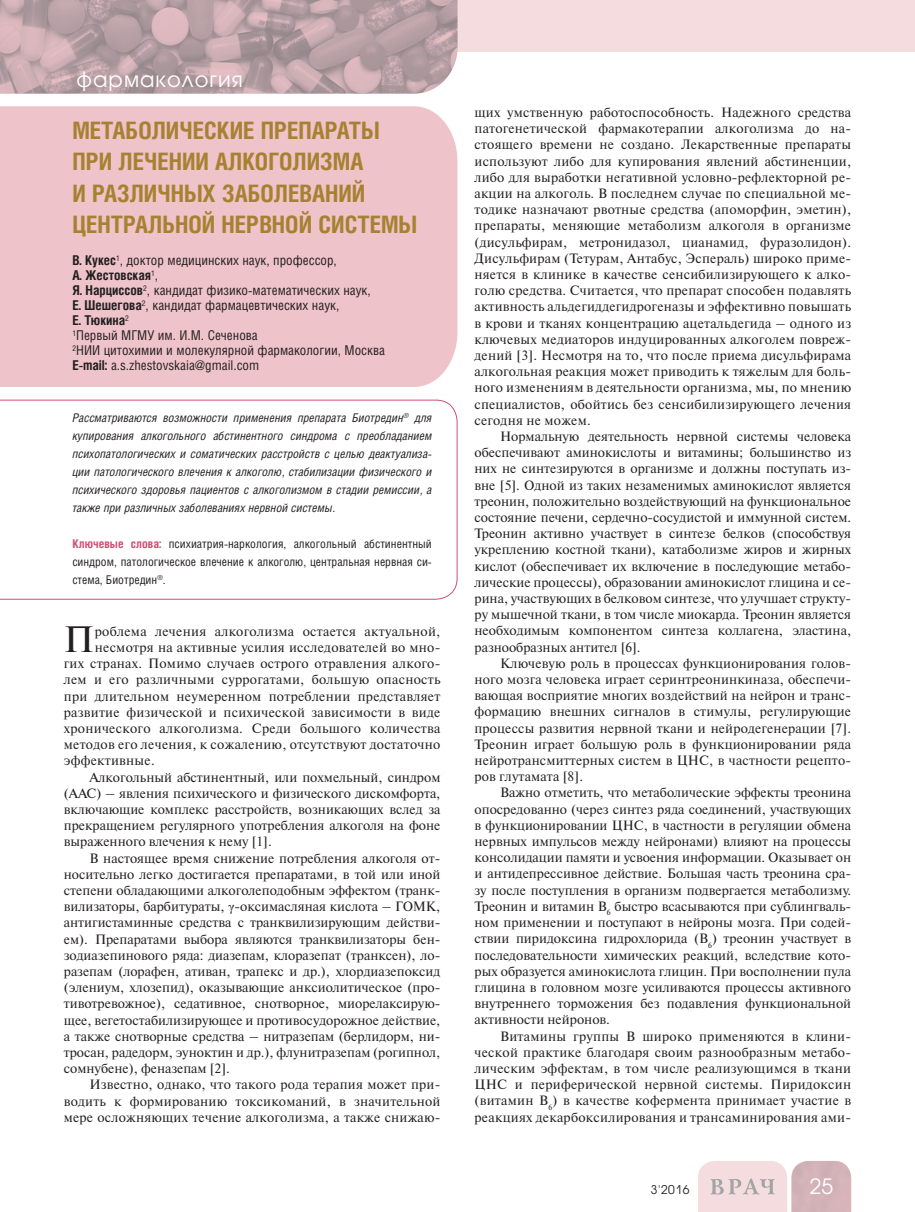
<style>
.page{position:relative;width:915px;height:1212px;background:#fff}
.page>*{position:absolute;margin:0;border:0;box-sizing:border-box;transform-origin:0 0}
.t1{font:36.6px "Newton C";color:#231f20}
.t2{font:700 24px/31.5px "Helios Cond";color:#a78131}
.t3{font:21px "Avant Garde Gothic C";letter-spacing:.05em;color:#fff}
.t4{font:13.5px/16.2px "Newton C";color:#231f20;text-align:justify}
.t5{font:13.5px "Newton C";letter-spacing:.02em;color:#231f20}
.t6{font:13.5px/15px "Helios Cond";color:#231f20}
.t7{font:italic 12px/18px "Helios Cond";color:#231f20;text-align:justify}
.t8{font:12px/18px "Helios Cond";color:#231f20;text-align:justify}
.t9{font:12px "Avant Garde Gothic C";color:#231f20}
.s1{font-weight:700}
.s2{font-weight:700;color:#d04e72}
.s3{font-family:"Times New Roman"}
</style>
<div class="page">
<div style="left:0;top:0;width:914px;height:51px;background:#f5dddf"></div>
<svg style="left:698px;top:1161px;width:152px;height:51px;background:#e4cccf"></svg>
<svg style="left:0;top:0;width:414px;height:94px;background:#bba2a7"></svg>
<img style="left:414px;top:0;width:43px;height:94px">
<div style="left:0;top:106px;width:457px;height:281px;background:#eec3c9"></div>
<svg style="left:0;top:399px;width:457px;height:201px"></svg>
<h3 class="t3" style="left:77px;top:70px;width:168px">фармакология</h3>
<h2 class="t2" style="left:72px;top:117px;width:346px">МЕТАБОЛИЧЕСКИЕ ПРЕПАРАТЫ<br>ПРИ ЛЕЧЕНИИ АЛКОГОЛИЗМА<br>И РАЗЛИЧНЫХ ЗАБОЛЕВАНИЙ<br>ЦЕНТРАЛЬНОЙ НЕРВНОЙ СИСТЕМЫ</h2>
<p class="t6" style="left:72px;top:254px;width:314px"><span class="s1">В. Кукес</span><sup>1</sup>, доктор медицинских наук, профессор,<br><span class="s1">А. Жестовская</span><sup>1</sup>,<br><span class="s1">Я. Нарциссов</span><sup>2</sup>, кандидат физико-математических наук,<br><span class="s1">Е. Шешегова</span><sup>2</sup>, кандидат фармацевтических наук,<br><span class="s1">Е. Тюкина</span><sup>2<br>1</sup>Первый МГМУ им. И.М. Сеченова<br><sup>2</sup>НИИ цитохимии и молекулярной фармакологии, Москва <span class="s1">E-mail:</span> a.s.zhestovskaia@gmail.com</p>
<p class="t7" style="left:72px;top:410px;width:361px">Рассматриваются возможности применения препарата Биотредин<sup>®</sup> для купирования алкогольного абстинентного синдрома с преобладанием психопатологических и соматических расстройств с целью деактуализа&shy;ции патологического влечения к алкоголю, стабилизации физического и психического здоровья пациентов с алкоголизмом в стадии ремиссии, а также при различных заболеваниях нервной системы.</p>
<p class="t8" style="left:72px;top:536px;width:361px"><span class="s2">Ключевые слова:</span> психиатрия-наркология, алкогольный абстинентный синдром, патологическое влечение к алкоголю, центральная нервная си&shy;стема, Биотредин<sup>®</sup>.</p>
<h1 class="t1" style="left:64px;top:626px;width:32px">П</h1>
<p class="t5" style="left:95px;top:626px;width:347px">роблема лечения алкоголизма остается актуальной,</p>
<p class="t5" style="left:95px;top:642px;width:347px">несмотря на активные усилия исследователей во мно-</p>
<p class="t5" style="left:64px;top:658px;width:378px">гих странах. Помимо случаев острого отравления алкого-</p>
<p class="t5" style="left:64px;top:675px;width:378px">лем и его различными суррогатами, большую опасность</p>
<p class="t5" style="left:64px;top:691px;width:378px">при длительном неумеренном потреблении представляет</p>
<p class="t5" style="left:64px;top:707px;width:378px">развитие физической и психической зависимости в виде</p>
<p class="t5" style="left:64px;top:723px;width:378px">хронического алкоголизма. Среди большого количества</p>
<p class="t5" style="left:64px;top:739px;width:378px">методов его лечения, к сожалению, отсутствуют достаточно</p>
<p class="t5" style="left:64px;top:756px;width:92px">эффективные.</p>
<p class="t4" style="left:89px;top:770px;width:352px">Алкогольный абстинентный, или похмельный, синдром</p>
<p class="t4" style="left:64px;top:786px;width:378px">(ААС) – явления психического и физического дискомфорта,</p>
<p class="t4" style="left:64px;top:803px;width:378px">включающие комплекс расстройств, возникающих вслед за</p>
<p class="t4" style="left:64px;top:819px;width:378px">прекращением регулярного употребления алкоголя на фоне</p>
<p class="t4" style="left:64px;top:835px;width:209px">выраженного влечения к нему [1].</p>
<p class="t4" style="left:89px;top:851px;width:352px">В настоящее время снижение потребления алкоголя от-</p>
<p class="t4" style="left:64px;top:867px;width:378px">носительно легко достигается препаратами, в той или иной</p>
<p class="t4" style="left:64px;top:884px;width:378px">степени обладающими алкоголеподобным эффектом (транк-</p>
<p class="t4" style="left:64px;top:900px;width:378px">вилизаторы, барбитураты, <span class="s3">γ</span>-оксимасляная кислота – ГОМК,</p>
<p class="t4" style="left:64px;top:916px;width:378px">антигистаминные средства с транквилизирующим действи-</p>
<p class="t4" style="left:64px;top:932px;width:378px">ем). Препаратами выбора являются транквилизаторы бен-</p>
<p class="t4" style="left:64px;top:948px;width:378px">зодиазепинового ряда: диазепам, клоразепат (транксен), ло-</p>
<p class="t4" style="left:64px;top:965px;width:378px">разепам (лорафен, ативан, трапекс и др.), хлордиазепоксид</p>
<p class="t4" style="left:64px;top:981px;width:378px">(элениум, хлозепид), оказывающие анксиолитическое (про-</p>
<p class="t4" style="left:64px;top:997px;width:378px">тивотревожное), седативное, снотворное, миорелаксирую-</p>
<p class="t4" style="left:64px;top:1013px;width:378px">щее, вегетостабилизирующее и противосудорожное действие,</p>
<p class="t4" style="left:64px;top:1029px;width:378px">а также снотворные средства – нитразепам (берлидорм, ни-</p>
<p class="t4" style="left:64px;top:1046px;width:378px">тросан, радедорм, эуноктин и др.), флунитразепам (рогипнол,</p>
<p class="t4" style="left:64px;top:1062px;width:167px">сомнубене), феназепам [2].</p>
<p class="t4" style="left:89px;top:1078px;width:352px">Известно, однако, что такого рода терапия может при-</p>
<p class="t4" style="left:64px;top:1094px;width:378px">водить к формированию токсикоманий, в значительной</p>
<p class="t4" style="left:64px;top:1110px;width:378px">мере осложняющих течение алкоголизма, а также снижаю-</p>
<p class="t4" style="left:474px;top:106px;width:378px">щих умственную работоспособность. Надежного средства патогенетической фармакотерапии алкоголизма до на&shy;стоящего времени не создано. Лекарственные препараты используют либо для купирования явлений абстиненции, либо для выработки негативной условно-рефлекторной ре&shy;акции на алкоголь. В последнем случае по специальной ме&shy;тодике назначают рвотные средства (апоморфин, эметин), препараты, меняющие метаболизм алкоголя в организме (дисульфирам, метронидазол, цианамид, фуразолидон).<br>Дисульфирам (Тетурам, Антабус, Эспераль) широко приме&shy;няется в клинике в качестве сенсибилизирующего к алко&shy;голю средства. Считается, что препарат способен подавлять активность альдегиддегидрогеназы и эффективно повышать в крови и тканях концентрацию ацетальдегида – одного из ключевых медиаторов индуцированных алкоголем повреж&shy;дений [3]. Несмотря на то, что после приема дисульфирама алкогольная реакция может приводить к тяжелым для боль&shy;ного изменениям в деятельности организма, мы, по мнению специалистов, обойтись без сенсибилизирующего лечения сегодня не можем.</p>
<p class="t4" style="left:474px;top:430px;width:378px;text-indent:26px">Нормальную деятельность нервной системы человека обеспечивают аминокислоты и витамины; большинство из них не синтезируются в организме и должны поступать из&shy;вне [5]. Одной из таких незаменимых аминокислот является треонин, положительно воздействующий на функциональное состояние печени, сердечно-сосудистой и иммунной систем.<br>Треонин активно участвует в синтезе белков (способствуя укреплению костной ткани), катаболизме жиров и жирных кислот (обеспечивает их включение в последующие метабо&shy;лические процессы), образовании аминокислот глицина и се&shy;рина, участвующих в белковом синтезе, что улучшает структу&shy;ру мышечной ткани, в том числе миокарда. Треонин является необходимым компонентом синтеза коллагена, эластина, разнообразных антител [6].</p>
<p class="t4" style="left:474px;top:656px;width:378px;text-indent:26px">Ключевую роль в процессах функционирования голов&shy;ного мозга человека играет серинтреонинкиназа, обеспечи&shy;вающая восприятие многих воздействий на нейрон и транс&shy;формацию внешних сигналов в стимулы, регулирующие процессы развития нервной ткани и нейродегенерации [7].<br>Треонин играет большую роль в функционировании ряда нейротрансмиттерных систем в ЦНС, в частности рецепто&shy;ров глутамата [8].</p>
<p class="t4" style="left:474px;top:786px;width:378px;text-indent:26px">Важно отметить, что метаболические эффекты треонина опосредованно (через синтез ряда соединений, участвующих в функционировании ЦНС, в частности в регуляции обмена нервных импульсов между нейронами) влияют на процессы консолидации памяти и усвоения информации. Оказывает он и антидепрессивное действие. Большая часть треонина сра&shy;зу после поступления в организм подвергается метаболизму.<br>Треонин и витамин В<sub>6</sub> быстро всасываются при сублингваль&shy;ном применении и поступают в нейроны мозга. При содей&shy;ствии пиридоксина гидрохлорида (В<sub>6</sub>) треонин участвует в последовательности химических реакций, вследствие кото&shy;рых образуется аминокислота глицин. При восполнении пула глицина в головном мозге усиливаются процессы активного внутреннего торможения без подавления функциональной активности нейронов.</p>
<p class="t4" style="left:474px;top:1029px;width:378px;text-indent:26px">Витамины группы В широко применяются в клини&shy;ческой практике благодаря своим разнообразным метабо&shy;лическим эффектам, в том числе реализующимся в ткани ЦНС и периферической нервной системы. Пиридоксин (витамин В<sub>6</sub>) в качестве кофермента принимает участие в реакциях декарбоксилирования и трансаминирования ами-</p>
<p class="t9" style="left:650px;top:1184px;width:40px">3'2016</p>
<h3 class="t3" style="left:809px;top:1177px;width:25px">25</h3>
</div>
